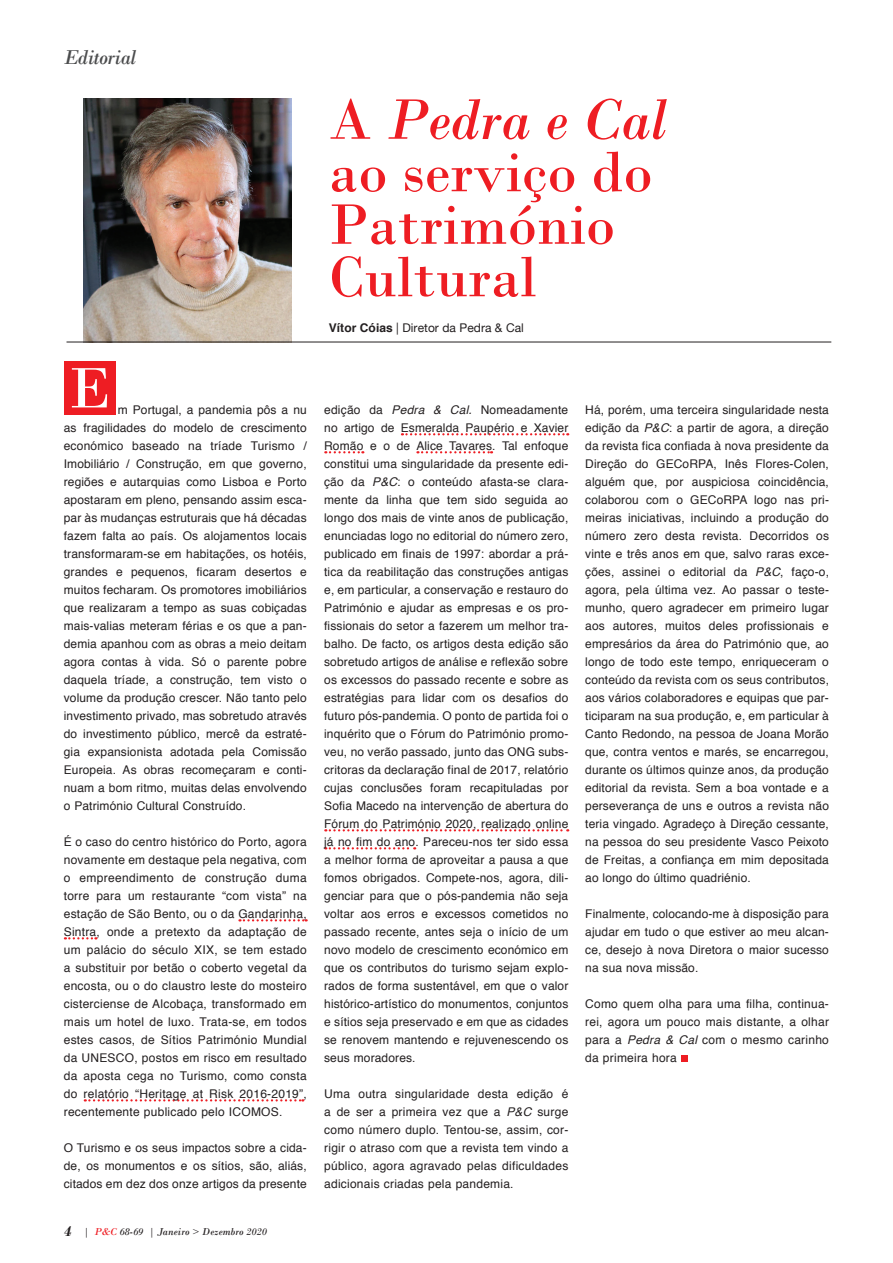
<style>
.page{position:relative;width:893px;height:1263px;background:#fff}
.page>*{position:absolute;margin:0;border:0;box-sizing:border-box;transform-origin:0 0}
.t1{font:60px/52.5px "Bodoni";color:#ee1d23}
.t2{font:60px "Bodoni";color:#fff}
.t3{font:italic 21px "Bodoni";letter-spacing:-.025em;color:#4b4c4d}
.t4{font:12px/18px "Helvetica";letter-spacing:.01em;color:#231f20;text-align:justify}
.t5{font:12px "Helvetica Neue";letter-spacing:.005em;color:#231f20}
.t6{font:italic 10.5px "Bodoni";letter-spacing:.01em;color:#231f20}
.s1{font-weight:700;font-size:15px}
.s2{color:#ee1d23}
.s3{font-style:italic}
.s4{font-family:"Helvetica";font-weight:700}
</style>
<div class="page">
<svg style="left:402px;top:433px;width:166px;height:2px"></svg>
<svg style="left:325px;top:451px;width:38px;height:2px"></svg>
<svg style="left:417px;top:451px;width:75px;height:2px"></svg>
<svg style="left:325px;top:829px;width:243px;height:2px"></svg>
<svg style="left:325px;top:847px;width:90px;height:2px"></svg>
<svg style="left:239px;top:919px;width:68px;height:2px"></svg>
<svg style="left:65px;top:937px;width:31px;height:2px"></svg>
<svg style="left:85px;top:1099px;width:218px;height:2px"></svg>
<div style="left:64px;top:361px;width:51px;height:53px;background:#ee1d23"></div>
<img style="left:84px;top:99px;width:208px;height:243px">
<hr style="left:67px;top:342px;width:764px;height:1px;background:#231f20">
<svg style="left:681px;top:1056px;width:6px;height:6px"></svg>
<h2 class="t3" style="left:64px;top:45px;width:74px">Editorial</h2>
<h1 class="t2" style="left:69px;top:352px;width:43px">E</h1>
<p class="t4" style="left:64px;top:401px;width:245px;text-indent:54px">m Portugal, a pandemia pôs a nu as fragilidades do modelo de crescimento económico baseado na tríade Turismo / Imobiliário / Construção, em que governo, regiões e autarquias como Lisboa e Porto apostaram em pleno, pensando assim esca&shy;par às mudanças estruturais que há décadas fazem falta ao país. Os alojamentos locais transformaram-se em habitações, os hotéis, grandes e pequenos, ficaram desertos e muitos fecharam. Os promotores imobiliários que realizaram a tempo as suas cobiçadas mais-valias meteram férias e os que a pan&shy;demia apanhou com as obras a meio deitam agora contas à vida. Só o parente pobre daquela tríade, a construção, tem visto o volume da produção crescer. Não tanto pelo investimento privado, mas sobretudo através do investimento público, mercê da estraté&shy;gia expansionista adotada pela Comissão Europeia. As obras recomeçaram e conti&shy;nuam a bom ritmo, muitas delas envolvendo o Património Cultural Construído.</p>
<p class="t4" style="left:64px;top:833px;width:245px">É o caso do centro histórico do Porto, agora novamente em destaque pela negativa, com o empreendimento de construção duma torre para um restaurante “com vista” na estação de São Bento, ou o da Gandarinha, Sintra, onde a pretexto da adaptação de um palácio do século XIX, se tem estado a substituir por betão o coberto vegetal da encosta, ou o do claustro leste do mosteiro cisterciense de Alcobaça, transformado em mais um hotel de luxo. Trata-se, em todos estes casos, de Sítios Património Mundial da UNESCO, postos em risco em resultado da aposta cega no Turismo, como consta do relatório “Heritage at Risk 2016-2019”, recentemente publicado pelo ICOMOS.</p>
<p class="t4" style="left:64px;top:1139px;width:244px">O Turismo e os seus impactos sobre a cida&shy;de, os monumentos e os sítios, são, aliás, citados em dez dos onze artigos da presente</p>
<p class="t6" style="left:64px;top:1225px;width:205px"><span class="s1">4</span> | <span class="s2">P&amp;C</span> 68-69 | Janeiro &gt; Dezembro 2020</p>
<h1 class="t1" style="left:329px;top:93px;width:339px">A <span class="s3">Pedra e Cal </span>ao serviço do<br>Património<br>Cultural</h1>
<p class="t5" style="left:329px;top:319px;width:197px"><span class="s4">Vítor Cóias</span> | Diretor da Pedra &amp; Cal</p>
<p class="t4" style="left:324px;top:401px;width:246px">edição da <span class="s3">Pedra &amp; Cal.</span> Nomeadamente no artigo de Esmeralda Paupério e Xavier Romão e o de Alice Tavares. Tal enfoque constitui uma singularidade da presente edi&shy;ção da <span class="s3">P&amp;C</span>: o conteúdo afasta-se clara&shy;mente da linha que tem sido seguida ao longo dos mais de vinte anos de publicação, enunciadas logo no editorial do número zero, publicado em finais de 1997: abordar a prá&shy;tica da reabilitação das construções antigas e, em particular, a conservação e restauro do Património e ajudar as empresas e os pro&shy;fissionais do setor a fazerem um melhor tra&shy;balho. De facto, os artigos desta edição são sobretudo artigos de análise e reflexão sobre os excessos do passado recente e sobre as estratégias para lidar com os desafios do futuro pós-pandemia. O ponto de partida foi o inquérito que o Fórum do Património promo&shy;veu, no verão passado, junto das ONG subs&shy;critoras da declaração final de 2017, relatório cujas conclusões foram recapituladas por Sofia Macedo na intervenção de abertura do Fórum do Património 2020, realizado online já no fim do ano. Pareceu-nos ter sido essa a melhor forma de aproveitar a pausa a que fomos obrigados. Compete-nos, agora, dili&shy;genciar para que o pós-pandemia não seja voltar aos erros e excessos cometidos no passado recente, antes seja o início de um novo modelo de crescimento económico em que os contributos do turismo sejam explo&shy;rados de forma sustentável, em que o valor histórico-artístico do monumentos, conjuntos e sítios seja preservado e em que as cidades se renovem mantendo e rejuvenescendo os seus moradores.</p>
<p class="t4" style="left:324px;top:1085px;width:246px">Uma outra singularidade desta edição é a de ser a primeira vez que a <span class="s3">P&amp;C</span> surge como número duplo. Tentou-se, assim, cor&shy;rigir o atraso com que a revista tem vindo a público, agora agravado pelas dificuldades adicionais criadas pela pandemia.</p>
<p class="t4" style="left:585px;top:401px;width:245px">Há, porém, uma terceira singularidade nesta edição da <span class="s3">P&amp;C</span>: a partir de agora, a direção da revista fica confiada à nova presidente da Direção do GECoRPA, Inês Flores-Colen, alguém que, por auspiciosa coincidência, colaborou com o GECoRPA logo nas pri&shy;meiras iniciativas, incluindo a produção do número zero desta revista. Decorridos os vinte e três anos em que, salvo raras exce&shy;ções, assinei o editorial da <span class="s3">P&amp;C</span>, faço-o, agora, pela última vez. Ao passar o teste&shy;munho, quero agradecer em primeiro lugar aos autores, muitos deles profissionais e empresários da área do Património que, ao longo de todo este tempo, enriqueceram o conteúdo da revista com os seus contributos, aos vários colaboradores e equipas que par&shy;ticiparam na sua produção, e, em particular à Canto Redondo, na pessoa de Joana Morão que, contra ventos e marés, se encarregou, durante os últimos quinze anos, da produção editorial da revista. Sem a boa vontade e a perseverança de uns e outros a revista não teria vingado. Agradeço à Direção cessante, na pessoa do seu presidente Vasco Peixoto de Freitas, a confiança em mim depositada ao longo do último quadriénio.</p>
<p class="t4" style="left:585px;top:905px;width:245px">Finalmente, colocando-me à disposição para ajudar em tudo o que estiver ao meu alcan&shy;ce, desejo à nova Diretora o maior sucesso na sua nova missão.</p>
<p class="t4" style="left:585px;top:995px;width:245px">Como quem olha para uma filha, continua&shy;rei, agora um pouco mais distante, a olhar para a <span class="s3">Pedra &amp; Cal</span> com o mesmo carinho da primeira hora</p>
</div>
